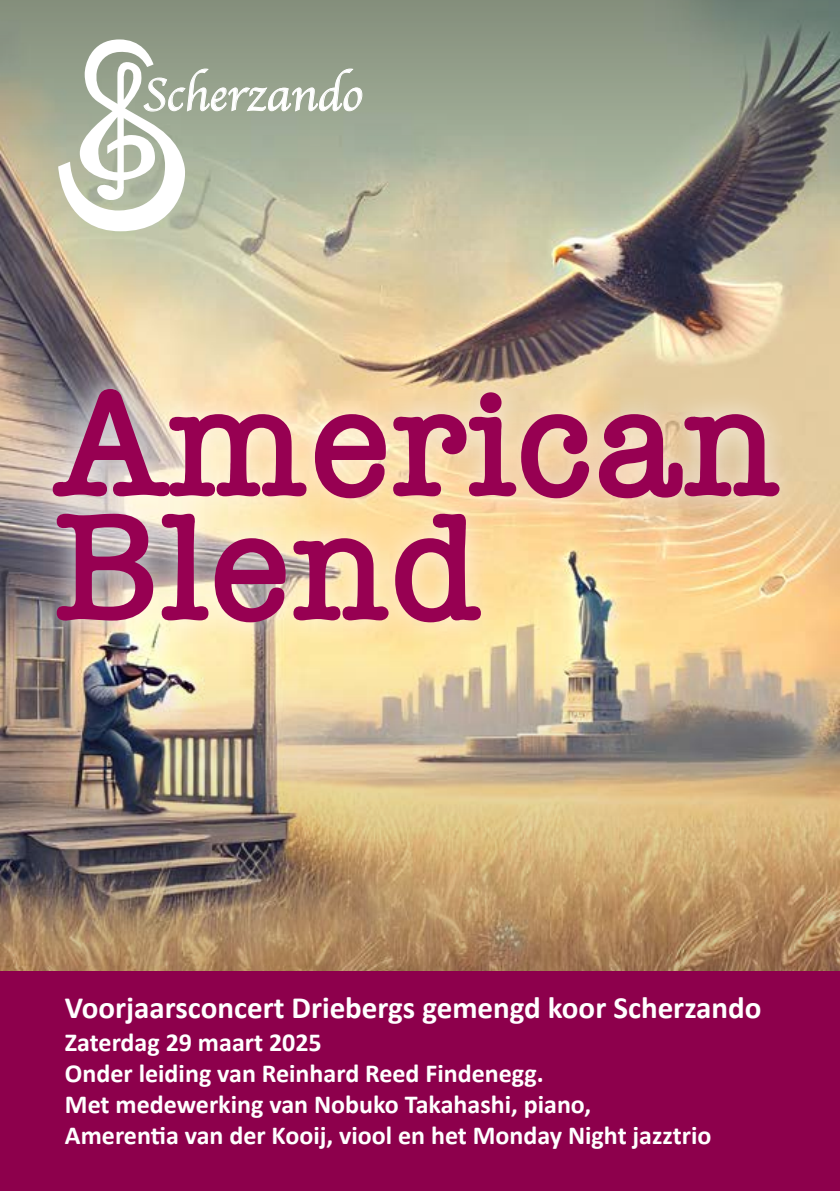
<style>
.page{position:relative;width:840px;height:1191px;background:#fff}
.page>*{position:absolute;margin:0;border:0;box-sizing:border-box;transform-origin:0 0}
.t1{font:600 158px/124px "American Typewriter";letter-spacing:.005em;color:#970052}
.t2{font:47.4px "Apple Chancery";color:#fff}
.t3{font:700 31px "Calibri";color:#fff}
.t4{font:700 26px/31px "Calibri";color:#fff}
</style>
<div class="page">
<img style="left:0;top:231px;width:839px;height:423px">
<img style="left:0;top:654px;width:839px;height:317px">
<svg style="left:0;top:0;width:839px;height:231px;background:#929986"></svg>
<svg style="left:58px;top:39px;width:304px;height:192px"></svg>
<div style="left:0;top:971px;width:839px;height:220px;background:#8d004c"></div>
<div style="left:28px;top:363px;width:775px;height:284px;background:#fff;opacity:.75"></div>
<h2 class="t2" style="left:142px;top:57px;width:221px">Scherzando</h2>
<h1 class="t1" style="left:55px;top:378px;width:726px">American<br>Blend</h1>
<p class="t3" style="left:65px;top:989px;width:697px">Voorjaarsconcert Driebergs gemengd koor Scherzando</p>
<p class="t4" style="left:65px;top:1026px;width:647px">Zaterdag 29 maart 2025<br>Onder leiding van Reinhard Reed Findenegg.<br>Met medewerking van Nobuko Takahashi, piano, Amerentia van der Kooij, viool en het Monday Night jazztrio</p>
</div>
